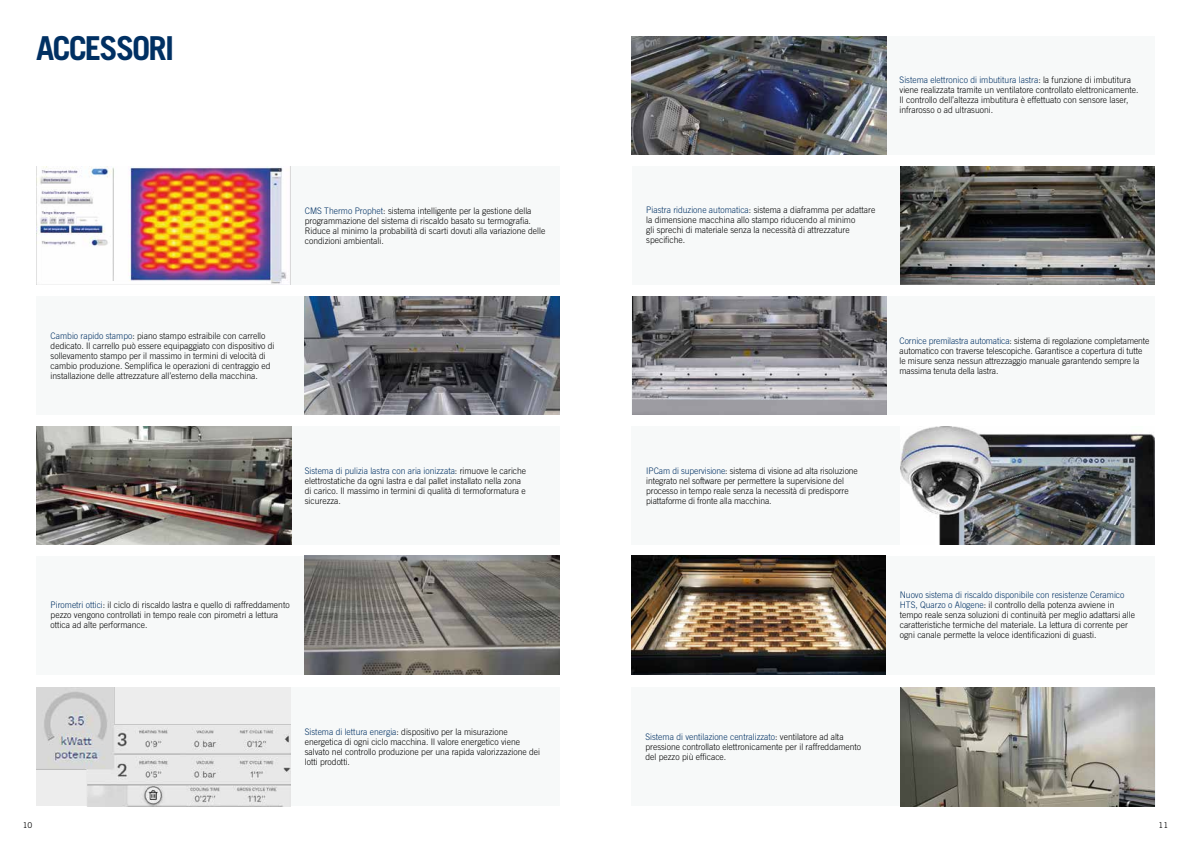
<style>
.page{position:relative;width:1191px;height:842px;background:#fff}
.page>*{position:absolute;margin:0;border:0;box-sizing:border-box;transform-origin:0 0}
.t1{font:700 33px "Trade Gothic LT Std";letter-spacing:-.06em;color:#003063}
.t2{font:300 9px/10px "Trade Gothic LT Std";color:#000;scale:.95 1}
.t3{font:8px "Trade Gothic LT Std";color:#000}
.s1{color:#003063}
</style>
<div class="page">
<div style="left:36px;top:166px;width:523px;height:118px;background:#f7f9f9"></div>
<div style="left:36px;top:296px;width:523px;height:119px;background:#f7f9f9"></div>
<div style="left:36px;top:426px;width:523px;height:119px;background:#f7f9f9"></div>
<div style="left:36px;top:556px;width:523px;height:118px;background:#f7f9f9"></div>
<div style="left:36px;top:688px;width:523px;height:118px;background:#f7f9f9"></div>
<img style="left:36px;top:166px;width:255px;height:118px">
<img style="left:305px;top:296px;width:254px;height:119px">
<img style="left:36px;top:426px;width:255px;height:119px">
<img style="left:305px;top:556px;width:254px;height:118px">
<img style="left:36px;top:688px;width:255px;height:118px">
<div style="left:631px;top:688px;width:523px;height:118px;background:#f7f9f9"></div>
<div style="left:631px;top:556px;width:523px;height:118px;background:#f7f9f9"></div>
<div style="left:631px;top:426px;width:523px;height:119px;background:#f7f9f9"></div>
<div style="left:631px;top:296px;width:523px;height:119px;background:#f7f9f9"></div>
<div style="left:632px;top:166px;width:523px;height:118px;background:#f7f9f9"></div>
<div style="left:631px;top:36px;width:523px;height:118px;background:#f7f9f9"></div>
<img style="left:631px;top:36px;width:255px;height:118px">
<img style="left:900px;top:166px;width:254px;height:118px">
<img style="left:632px;top:296px;width:254px;height:119px">
<img style="left:901px;top:426px;width:254px;height:119px">
<img style="left:631px;top:556px;width:254px;height:118px">
<img style="left:901px;top:688px;width:253px;height:118px">
<h1 class="t1" style="left:36px;top:28px;width:140px">ACCESSORI</h1>
<p class="t2" style="left:899px;top:75px;width:253px"><span class="s1">Sistema elettronico di imbutitura lastra</span>: la funzione di imbutitura viene realizzata tramite un ventilatore controllato elettronicamente.<br>Il controllo dell’altezza imbutitura è effettuato con sensore laser, infrarosso o ad ultrasuoni.</p>
<p class="t2" style="left:305px;top:205px;width:255px"><span class="s1">CMS Thermo Prophet</span>: sistema intelligente per la gestione della programmazione del sistema di riscaldo basato su termografia.<br>Riduce al minimo la probabilità di scarti dovuti alla variazione delle condizioni ambientali.</p>
<p class="t2" style="left:51px;top:330px;width:237px"><span class="s1">Cambio rapido stampo</span>: piano stampo estraibile con carrello dedicato. Il carrello può essere equipaggiato con dispositivo di sollevamento stampo per il massimo in termini di velocità di cambio produzione. Semplifica le operazioni di centraggio ed installazione delle attrezzature all’esterno della macchina.</p>
<p class="t2" style="left:305px;top:465px;width:234px"><span class="s1">Sistema di pulizia lastra con aria ionizzata</span>: rimuove le cariche elettrostatiche da ogni lastra e dal pallet installato nella zona di carico. Il massimo in termini di qualità di termoformatura e sicurezza.</p>
<p class="t2" style="left:51px;top:600px;width:253px"><span class="s1">Pirometri ottici</span>: il ciclo di riscaldo lastra e quello di raffreddamento pezzo vengono controllati in tempo reale con pirometri a lettura ottica ad alte performance.</p>
<p class="t2" style="left:646px;top:205px;width:243px"><span class="s1">Piastra riduzione automatica</span>: sistema a diaframma per adattare la dimensione macchina allo stampo riducendo al minimo<br>gli sprechi di materiale senza la necessità di attrezzature specifiche.</p>
<p class="t2" style="left:899px;top:335px;width:264px"><span class="s1">Cornice premilastra automatica</span>: sistema di regolazione completamente automatico con traverse telescopiche. Garantisce a copertura di tutte le misure senza nessun attrezzaggio manuale garantendo sempre la massima tenuta della lastra.</p>
<p class="t2" style="left:646px;top:465px;width:224px"><span class="s1">IPCam di supervisione</span>: sistema di visione ad alta risoluzione integrato nel software per permettere la supervisione del processo in tempo reale senza la necessità di predisporre piattaforme di fronte alla macchina.</p>
<p class="t2" style="left:899px;top:590px;width:249px"><span class="s1">Nuovo sistema di riscaldo disponibile con resistenze Ceramico HTS, Quarzo o Alogene</span>: il controllo della potenza avviene in tempo reale senza soluzioni di continuità per meglio adattarsi alle caratteristiche termiche del materiale. La lettura di corrente per ogni canale permette la veloce identificazioni di guasti.</p>
<p class="t2" style="left:305px;top:727px;width:249px"><span class="s1">Sistema di lettura energia</span>: dispositivo per la misurazione energetica di ogni ciclo macchina. Il valore energetico viene salvato nel controllo produzione per una rapida valorizzazione dei lotti prodotti.</p>
<p class="t2" style="left:645px;top:732px;width:229px"><span class="s1">Sistema di ventilazione centralizzato</span>: ventilatore ad alta pressione controllato elettronicamente per il raffreddamento del pezzo più efficace.</p>
<p class="t3" style="left:23px;top:820px;width:11px">10</p>
<p class="t3" style="left:1158px;top:820px;width:11px">11</p>
</div>
